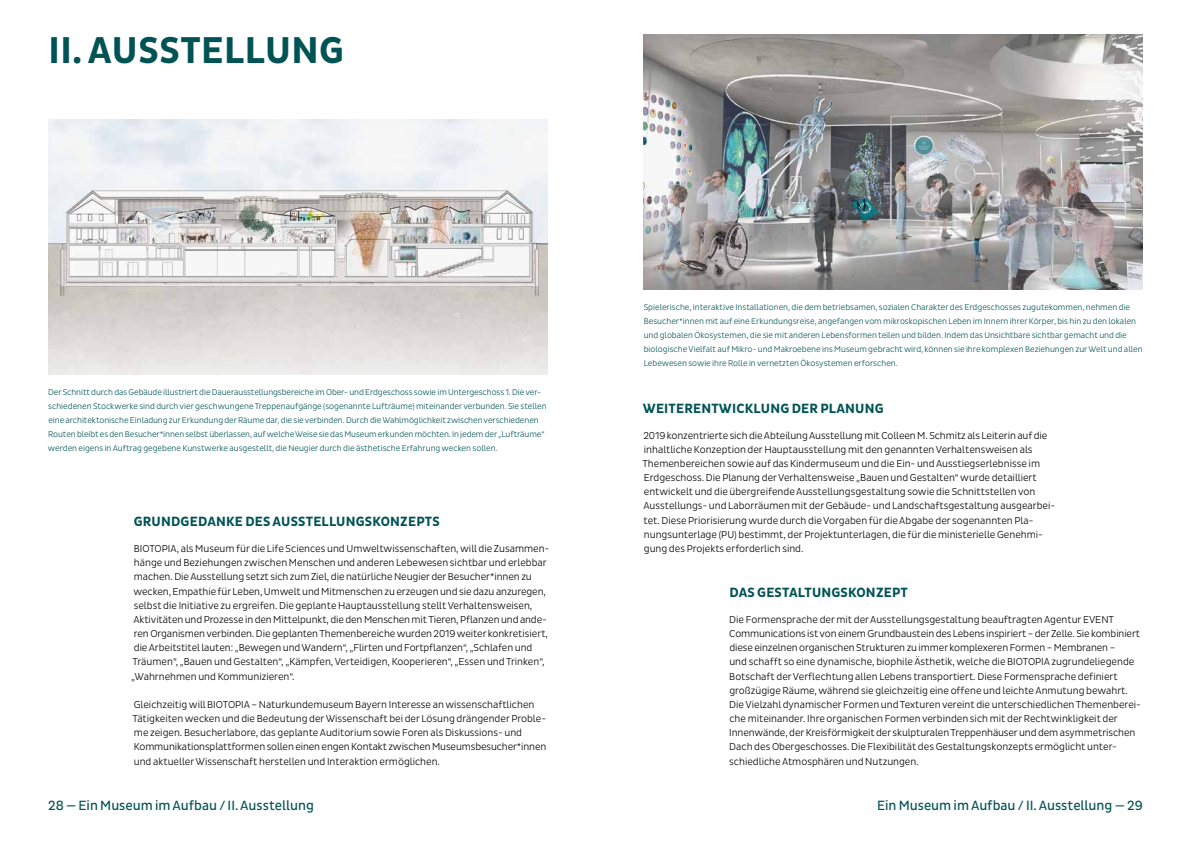
<style>
.page{position:relative;width:1191px;height:842px;background:#fff}
.page>*{position:absolute;margin:0;border:0;box-sizing:border-box;transform-origin:0 0}
.t1{font:700 38px "Pluto Sans Cond";letter-spacing:.015em;color:#005355}
.t2{font:700 13.7px "Pluto Sans Cond";letter-spacing:.015em;color:#005355}
.t3{font:13.7px "Pluto Sans Cond";color:#005355}
.t4{font:300 10.2px/14.2px "Pluto Sans Cond";color:#000}
.t5{font:300 8.5px/14.2px "Pluto Sans Cond";color:#005355}
</style>
<div class="page">
<img style="left:48px;top:119px;width:499px;height:255px">
<img style="left:643px;top:34px;width:499px;height:255px">
<h1 class="t1" style="left:48px;top:28px;width:297px">II. AUSSTELLUNG</h1>
<p class="t5" style="left:48px;top:385px;width:500px">Der Schnitt durch das Gebäude illustriert die Dauerausstellungsbereiche im Ober- und Erdgeschoss sowie im Untergeschoss 1. Die ver&shy;schiedenen Stockwerke sind durch vier geschwungene Treppenaufgänge (sogenannte Lufträume) miteinander verbunden. Sie stellen eine architektonische Einladung zur Erkundung der Räume dar, die sie verbinden. Durch die Wahlmöglichkeit zwischen verschiedenen Routen bleibt es den Besucher*innen selbst überlassen, auf welche Weise sie das Museum erkunden möchten. In jedem der „Lufträume“ werden eigens in Auftrag gegebene Kunstwerke ausgestellt, die Neugier durch die ästhetische Erfahrung wecken sollen.</p>
<h2 class="t2" style="left:134px;top:514px;width:307px">GRUNDGEDANKE DES AUSSTELLUNGSKONZEPTS</h2>
<p class="t4" style="left:131px;top:541px;width:420px">BIOTOPIA, als Museum für die Life Sciences und Umweltwissenschaften, will die Zusammen&shy;hänge und Beziehungen zwischen Menschen und anderen Lebewesen sichtbar und erlebbar machen. Die Ausstellung setzt sich zum Ziel, die natürliche Neugier der Besucher*innen zu wecken, Empathie für Leben, Umwelt und Mitmenschen zu erzeugen und sie dazu anzuregen, selbst die Initiative zu ergreifen. Die geplante Hauptausstellung stellt Verhaltensweisen, Aktivitäten und Prozesse in den Mittelpunkt, die den Menschen mit Tieren, Pflanzen und ande&shy;ren Organismen verbinden. Die geplanten Themenbereiche wurden 2019 weiter konkretisiert, die Arbeitstitel lauten: „Bewegen und Wandern“, „Flirten und Fortpflanzen“, „Schlafen und Träumen“, „Bauen und Gestalten“, „Kämpfen, Verteidigen, Kooperieren“, „Essen und Trinken“, „Wahrnehmen und Kommunizieren“.</p>
<p class="t4" style="left:133px;top:697px;width:415px">Gleichzeitig will BIOTOPIA – Naturkundemuseum Bayern Interesse an wissenschaftlichen Tätigkeiten wecken und die Bedeutung der Wissenschaft bei der Lösung drängender Proble&shy;me zeigen. Besucherlabore, das geplante Auditorium sowie Foren als Diskussions- und Kommunikationsplattformen sollen einen engen Kontakt zwischen Museumsbesucher*innen und aktueller Wissenschaft herstellen und Interaktion ermöglichen.</p>
<p class="t5" style="left:643px;top:300px;width:500px">Spielerische, interaktive Installationen, die dem betriebsamen, sozialen Charakter des Erdgeschosses zugutekommen, nehmen die Besucher*innen mit auf eine Erkundungsreise, angefangen vom mikroskopischen Leben im Innern ihrer Körper, bis hin zu den lokalen und globalen Ökosystemen, die sie mit anderen Lebensformen teilen und bilden. Indem das Unsichtbare sichtbar gemacht und die biologische Vielfalt auf Mikro- und Makroebene ins Museum gebracht wird, können sie ihre komplexen Beziehungen zur Welt und allen Lebewesen sowie ihre Rolle in vernetzten Ökosystemen erforschen.</p>
<h2 class="t2" style="left:643px;top:400px;width:242px">WEITERENTWICKLUNG DER PLANUNG</h2>
<p class="t4" style="left:642px;top:428px;width:414px">2019 konzentrierte sich die Abteilung Ausstellung mit Colleen M. Schmitz als Leiterin auf die inhaltliche Konzeption der Hauptausstellung mit den genannten Verhaltensweisen als Themenbereichen sowie auf das Kindermuseum und die Ein- und Ausstiegserlebnisse im Erdgeschoss. Die Planung der Verhaltensweise „Bauen und Gestalten“ wurde detailliert entwickelt und die übergreifende Ausstellungsgestaltung sowie die Schnittstellen von Ausstellungs- und Laborräumen mit der Gebäude- und Landschaftsgestaltung ausgearbei&shy;tet. Diese Priorisierung wurde durch die Vorgaben für die Abgabe der sogenannten Pla&shy;nungsunterlage (PU) bestimmt, der Projektunterlagen, die für die ministerielle Genehmi&shy;gung des Projekts erforderlich sind.</p>
<h2 class="t2" style="left:729px;top:585px;width:180px">DAS GESTALTUNGSKONZEPT</h2>
<p class="t4" style="left:729px;top:612px;width:413px">Die Formensprache der mit der Ausstellungsgestaltung beauftragten Agentur EVENT Communications ist von einem Grundbaustein des Lebens inspiriert – der Zelle. Sie kombiniert diese einzelnen organischen Strukturen zu immer komplexeren Formen – Membranen –<br>und schafft so eine dynamische, biophile Ästhetik, welche die BIOTOPIA zugrundeliegende Botschaft der Verflechtung allen Lebens transportiert. Diese Formensprache definiert großzügige Räume, während sie gleichzeitig eine offene und leichte Anmutung bewahrt.<br>Die Vielzahl dynamischer Formen und Texturen vereint die unterschiedlichen Themenberei&shy;che miteinander. Ihre organischen Formen verbinden sich mit der Rechtwinkligkeit der Innenwände, der Kreisförmigkeit der skulpturalen Treppenhäuser und dem asymmetrischen Dach des Obergeschosses. Die Flexibilität des Gestaltungskonzepts ermöglicht unter&shy;schiedliche Atmosphären und Nutzungen.</p>
<h2 class="t3" style="left:48px;top:797px;width:267px">28 — Ein Museum im Aufbau / II. Ausstellung</h2>
<h2 class="t3" style="left:877px;top:797px;width:267px">Ein Museum im Aufbau / II. Ausstellung — 29</h2>
</div>
